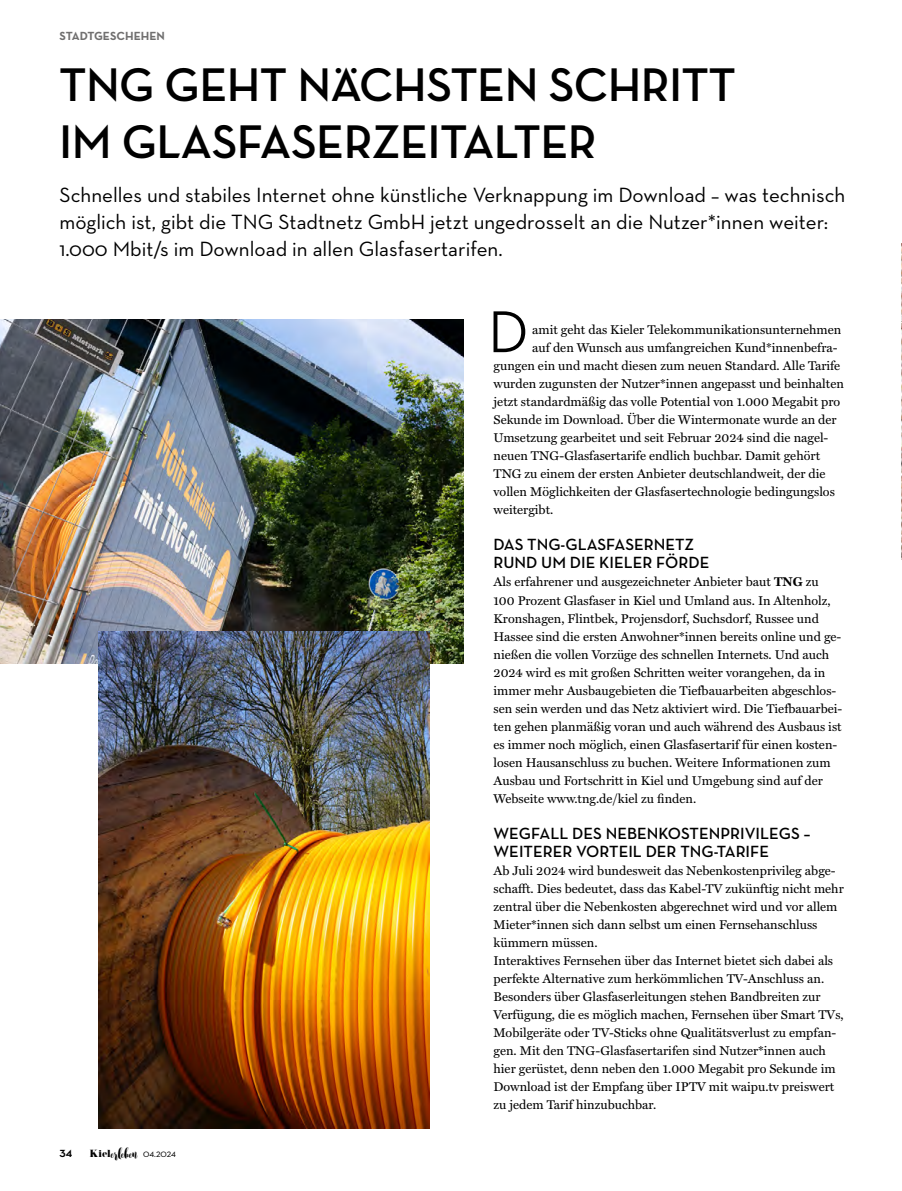
<style>
.page{position:relative;width:902px;height:1191px;background:#fff}
.page>*{position:absolute;margin:0;border:0;box-sizing:border-box;transform-origin:0 0}
.t1{font:500 60px "Neutra Disp";color:#000}
.t2{font:700 48px/57px "Neutra Disp";color:#000}
.t3{font:21px/27px "Neutra Text";color:#000}
.t4{font:600 16.5px/18px "Neutra Text";color:#000}
.t5{font:14.55px "Willona Brush";color:#000}
.t6{font:700 13.5px "Neutra Disp";color:#000}
.t7{font:12.75px/18px "Miller Text";color:#000}
.t8{font:700 12px "Neutra Text";color:#706f6f}
.s1{font-family:"Pistilli";font-size:9.3px}
.s2{font-family:"Neutra Disp";font-weight:500;font-size:10.5px}
.s3{font-weight:700}
</style>
<div class="page">
<img style="left:0;top:319px;width:463px;height:344px">
<img style="left:98px;top:631px;width:331px;height:497px">
<img style="left:901px;top:243px;width:1px;height:316px">
<p class="t8" style="left:60px;top:29px;width:107px">STADTGESCHEHEN</p>
<h2 class="t2" style="left:60px;top:57px;width:677px">TNG GEHT NÄCHSTEN SCHRITT<br>IM GLASFASERZEITALTER</h2>
<h3 class="t3" style="left:60px;top:181px;width:787px">Schnelles und stabiles Internet ohne künstliche Verknappung im Download – was technisch möglich ist, gibt die TNG Stadtnetz GmbH jetzt ungedrosselt an die Nutzer*innen weiter:<br>1.000 Mbit/s im Download in allen Glasfasertarifen.</h3>
<p class="t6" style="left:60px;top:1144px;width:14px">34</p>
<p class="t5" style="left:89px;top:1143px;width:88px"><span class="s1">Kiel</span>erleben <span class="s2">04.2024</span></p>
<h1 class="t1" style="left:488px;top:299px;width:41px">D</h1>
<p class="t7" style="left:532px;top:321px;width:310px">amit geht das Kieler Telekommunikationsunternehmen</p>
<p class="t7" style="left:532px;top:339px;width:307px">auf den Wunsch aus umfangreichen Kund*innenbefra-</p>
<p class="t7" style="left:493px;top:357px;width:348px">gungen ein und macht diesen zum neuen Standard. Alle Tarife</p>
<p class="t7" style="left:493px;top:375px;width:352px">wurden zugunsten der Nutzer*innen angepasst und beinhalten</p>
<p class="t7" style="left:493px;top:393px;width:348px">jetzt standardmäßig das volle Potential von 1.000 Megabit pro</p>
<p class="t7" style="left:493px;top:411px;width:344px">Sekunde im Download. Über die Wintermonate wurde an der</p>
<p class="t7" style="left:493px;top:429px;width:336px">Umsetzung gearbeitet und seit Februar 2024 sind die nagel-</p>
<p class="t7" style="left:493px;top:447px;width:328px">neuen TNG-Glasfasertarife endlich buchbar. Damit gehört</p>
<p class="t7" style="left:493px;top:465px;width:333px">TNG zu einem der ersten Anbieter deutschlandweit, der die</p>
<p class="t7" style="left:493px;top:483px;width:343px">vollen Möglichkeiten der Glasfasertechnologie bedingungslos</p>
<p class="t7" style="left:493px;top:501px;width:61px">weitergibt.</p>
<p class="t4" style="left:493px;top:535px;width:217px">DAS TNG-GLASFASERNETZ<br>RUND UM DIE KIELER FÖRDE</p>
<p class="t7" style="left:493px;top:573px;width:350px">Als erfahrener und ausgezeichneter Anbieter baut <span class="s3">TNG</span> zu 100 Prozent Glasfaser in Kiel und Umland aus. In Altenholz, Kronshagen, Flintbek, Projensdorf, Suchsdorf, Russee und Hassee sind die ersten Anwohner*innen bereits online und ge&shy;nießen die vollen Vorzüge des schnellen Internets. Und auch 2024 wird es mit großen Schritten weiter vorangehen, da in immer mehr Ausbaugebieten die Tiefbauarbeiten abgeschlos&shy;sen sein werden und das Netz aktiviert wird. Die Tiefbauarbei&shy;ten gehen planmäßig voran und auch während des Ausbaus ist es immer noch möglich, einen Glasfasertarif für einen kosten&shy;losen Hausanschluss zu buchen. Weitere Informationen zum Ausbau und Fortschritt in Kiel und Umgebung sind auf der Webseite www.tng.de/kiel zu finden.</p>
<p class="t4" style="left:493px;top:824px;width:318px">WEGFALL DES NEBENKOSTENPRIVILEGS –<br>WEITERER VORTEIL DER TNG-TARIFE</p>
<p class="t7" style="left:493px;top:861px;width:352px">Ab Juli 2024 wird bundesweit das Nebenkostenprivileg abge&shy;schafft. Dies bedeutet, dass das Kabel-TV zukünftig nicht mehr zentral über die Nebenkosten abgerechnet wird und vor allem Mieter*innen sich dann selbst um einen Fernsehanschluss kümmern müssen.<br>Interaktives Fernsehen über das Internet bietet sich dabei als perfekte Alternative zum herkömmlichen TV-Anschluss an.<br>Besonders über Glasfaserleitungen stehen Bandbreiten zur Verfügung, die es möglich machen, Fernsehen über Smart TVs, Mobilgeräte oder TV-Sticks ohne Qualitätsverlust zu empfan&shy;gen. Mit den TNG-Glasfasertarifen sind Nutzer*innen auch hier gerüstet, denn neben den 1.000 Megabit pro Sekunde im Download ist der Empfang über IPTV mit waipu.tv preiswert zu jedem Tarif hinzubuchbar.</p>
</div>
